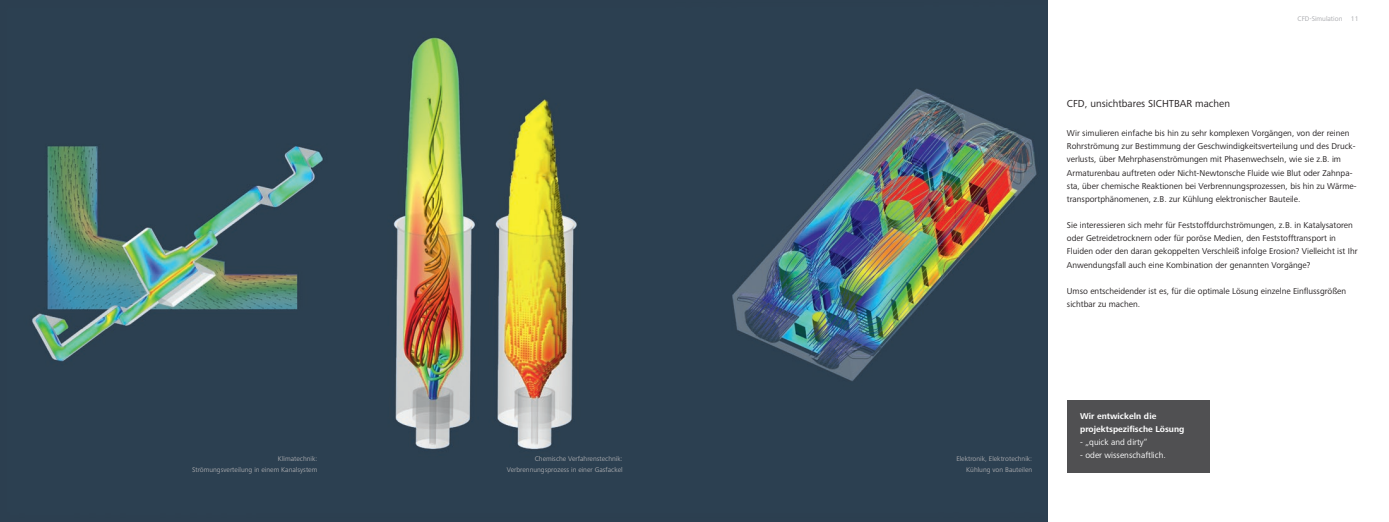
<style>
.page{position:relative;width:1389px;height:522px;background:#fff}
.page>*{position:absolute;margin:0;border:0;box-sizing:border-box;transform-origin:0 0}
.t1{font:10.5px "Frutiger Next Pro";color:#231f20}
.t2{font:8.75px/13.1px "Frutiger Next Pro";color:#231f20}
.t3{font:700 8.75px/13.1px "Frutiger Next Pro";color:#fff}
.t4{font:8.75px "Frutiger Next Pro";color:#fff}
.t5{font:7px/10.5px "Frutiger Next Pro";color:#a8a9ad;text-align:right}
</style>
<div class="page">
<img style="left:0;top:0;width:1047px;height:521px">
<div style="left:1066px;top:400px;width:143px;height:72px;background:#505052"></div>
<p class="t5" style="left:192px;top:453px;width:127px">Klimatechnik:<br>Strömungsverteilung in einem Kanalsystem</p>
<p class="t5" style="left:506px;top:453px;width:117px">Chemische Verfahrenstechnik:<br>Verbrennungsprozess in einer Gasfackel</p>
<p class="t5" style="left:1297px;top:14px;width:46px">CFD-Simulation</p>
<p class="t5" style="left:1350px;top:14px;width:4px">11</p>
<p class="t1" style="left:1066px;top:98px;width:164px">CFD, unsichtbares SICHTBAR machen</p>
<p class="t2" style="left:1066px;top:126px;width:291px">Wir simulieren einfache bis hin zu sehr komplexen Vorgängen, von der reinen Rohrströmung zur Bestimmung der Geschwindigkeitsverteilung und des Druck&shy;verlusts, über Mehrphasenströmungen mit Phasenwechseln, wie sie z.B. im Armaturenbau auftreten oder Nicht-Newtonsche Fluide wie Blut oder Zahnpa&shy;sta, über chemische Reaktionen bei Verbrennungsprozessen, bis hin zu Wärme&shy;transportphänomenen, z.B. zur Kühlung elektronischer Bauteile.</p>
<p class="t2" style="left:1066px;top:218px;width:292px">Sie interessieren sich mehr für Feststoffdurchströmungen, z.B. in Katalysatoren oder Getreidetrocknern oder für poröse Medien, den Feststofftransport in Fluiden oder den daran gekoppelten Verschleiß infolge Erosion? Vielleicht ist Ihr Anwendungsfall auch eine Kombination der genannten Vorgänge?</p>
<p class="t2" style="left:1066px;top:284px;width:281px">Umso entscheidender ist es, für die optimale Lösung einzelne Einflussgrößen sichtbar zu machen.</p>
<p class="t5" style="left:956px;top:453px;width:77px">Elektronik, Elektrotechnik:<br>Kühlung von Bauteilen</p>
<p class="t3" style="left:1080px;top:409px;width:106px">Wir entwickeln die projektspezifische Lösung</p>
<p class="t4" style="left:1080px;top:437px;width:69px">- „quick and dirty“</p>
<p class="t4" style="left:1080px;top:450px;width:87px">- oder wissenschaftlich.</p>
</div>
